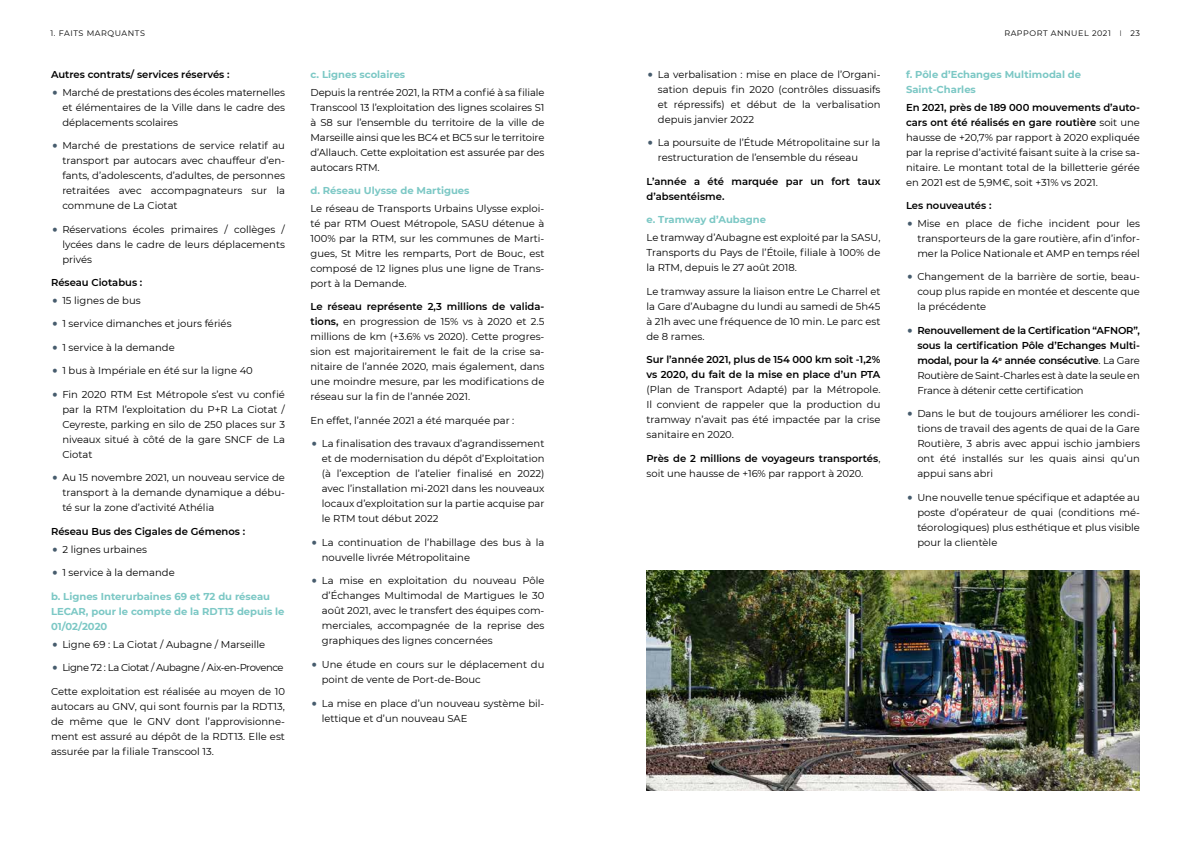
<style>
.page{position:relative;width:1191px;height:842px;background:#fff}
.page>*{position:absolute;margin:0;border:0;box-sizing:border-box;transform-origin:0 0}
.t1{font:10px/15px "Montserrat";color:#000;text-align:justify}
.t2{font:600 10px/15px "Montserrat";color:#000}
.t3{font:700 10px/15px "Montserrat";color:#7cc8c5}
.t4{font:10px "Montserrat";letter-spacing:-.04em;color:#000}
.t5{font:8px "Montserrat";letter-spacing:.07em;color:#000}
.s1{font-weight:300}
.s2{font-size:26px;color:#475c6d}
.s3{font-weight:600}
.s4{font-weight:400}
.s5{font-weight:400;font-size:26px;color:#475c6d}
</style>
<div class="page">
<img style="left:646px;top:571px;width:494px;height:220px">
<p class="t5" style="left:50px;top:28px;width:96px">1. FAITS MARQUANTS</p>
<p class="t5" style="left:1004px;top:28px;width:137px">RAPPORT ANNUEL 2021 <span class="s1">I</span> 23</p>
<p class="t2" style="left:51px;top:66px;width:180px">Autres contrats/ services réservés :</p>
<p class="t1" style="left:62px;top:84px;width:224px;text-indent:-11px"><span class="s2">•</span> Marché de prestations des écoles maternelles et élémentaires de la Ville dans le cadre des déplacements scolaires</p>
<p class="t1" style="left:62px;top:138px;width:224px;text-indent:-11px"><span class="s2">•</span> Marché de prestations de service relatif au transport par autocars avec chauffeur d’en&shy;fants, d’adolescents, d’adultes, de personnes retraitées avec accompagnateurs sur la commune de La Ciotat</p>
<p class="t1" style="left:62px;top:221px;width:224px;text-indent:-11px"><span class="s2">•</span> Réservations écoles primaires / collèges / lycées dans le cadre de leurs déplacements privés</p>
<p class="t2" style="left:51px;top:275px;width:93px">Réseau Ciotabus :</p>
<p class="t1" style="left:51px;top:292px;width:91px"><span class="s2">•</span> 15 lignes de bus</p>
<p class="t1" style="left:51px;top:316px;width:182px"><span class="s2">•</span> 1 service dimanches et jours fériés</p>
<p class="t1" style="left:51px;top:339px;width:125px"><span class="s2">•</span> 1 service à la demande</p>
<p class="t1" style="left:51px;top:363px;width:203px"><span class="s2">•</span> 1 bus à Impériale en été sur la ligne 40</p>
<p class="t1" style="left:62px;top:387px;width:224px;text-indent:-11px"><span class="s2">•</span> Fin 2020 RTM Est Métropole s’est vu confié par la RTM l’exploitation du P+R La Ciotat / Ceyreste, parking en silo de 250 places sur 3 niveaux situé à côté de la gare SNCF de La Ciotat</p>
<p class="t1" style="left:62px;top:470px;width:224px;text-indent:-11px"><span class="s2">•</span> Au 15 novembre 2021, un nouveau service de transport à la demande dynamique a débu&shy;té sur la zone d’activité Athélia</p>
<p class="t2" style="left:51px;top:523px;width:196px">Réseau Bus des Cigales de Gémenos :</p>
<p class="t1" style="left:51px;top:541px;width:97px"><span class="s2">•</span> 2 lignes urbaines</p>
<p class="t1" style="left:51px;top:565px;width:125px"><span class="s2">•</span> 1 service à la demande</p>
<p class="t3" style="left:51px;top:588px;width:235px">b. Lignes Interurbaines 69 et 72 du réseau<br>LECAR, pour le compte de la RDT13 depuis le<br>01/02/2020</p>
<p class="t1" style="left:51px;top:636px;width:216px"><span class="s2">•</span> Ligne 69 : La Ciotat / Aubagne / Marseille</p>
<p class="t4" style="left:51px;top:661px;width:234px"><span class="s2">•</span> Ligne 72 : La Ciotat / Aubagne / Aix-en-Provence</p>
<p class="t1" style="left:51px;top:683px;width:235px">Cette exploitation est réalisée au moyen de 10 autocars au GNV, qui sont fournis par la RDT13, de même que le GNV dont l’approvisionne&shy;ment est assuré au dépôt de la RDT13. Elle est assurée par la filiale Transcool 13.</p>
<p class="t3" style="left:310px;top:66px;width:96px">c. Lignes scolaires</p>
<p class="t1" style="left:310px;top:84px;width:235px">Depuis la rentrée 2021, la RTM a confié à sa filiale Transcool 13 l’exploitation des lignes scolaires S1 à S8 sur l’ensemble du territoire de la ville de Marseille ainsi que les BC4 et BC5 sur le territoire d’Allauch. Cette exploitation est assurée par des autocars RTM.</p>
<p class="t3" style="left:310px;top:182px;width:161px">d. Réseau Ulysse de Martigues</p>
<p class="t1" style="left:310px;top:200px;width:235px">Le réseau de Transports Urbains Ulysse exploi&shy;té par RTM Ouest Métropole, SASU détenue à 100% par la RTM, sur les communes de Marti&shy;gues, St Mitre les remparts, Port de Bouc, est composé de 12 lignes plus une ligne de Trans&shy;port à la Demande.</p>
<p class="t1" style="left:310px;top:299px;width:235px"><span class="s3">Le réseau représente 2,3 millions de valida&shy;tions,</span> en progression de 15% vs à 2020 et 2.5 millions de km (+3.6% vs 2020). Cette progres&shy;sion est majoritairement le fait de la crise sa&shy;nitaire de l’année 2020, mais également, dans une moindre mesure, par les modifications de réseau sur la fin de l’année 2021.</p>
<p class="t1" style="left:310px;top:412px;width:205px">En effet, l’année 2021 a été marquée par :</p>
<p class="t1" style="left:322px;top:436px;width:224px;text-indent:-11px"><span class="s2">•</span> La finalisation des travaux d’agrandissement et de modernisation du dépôt d’Exploitation (à l’exception de l’atelier finalisé en 2022) avec l’installation mi-2021 dans les nouveaux locaux d’exploitation sur la partie acquise par le RTM tout début 2022</p>
<p class="t1" style="left:322px;top:534px;width:224px;text-indent:-11px"><span class="s2">•</span> La continuation de l’habillage des bus à la nouvelle livrée Métropolitaine</p>
<p class="t1" style="left:322px;top:573px;width:224px;text-indent:-11px"><span class="s2">•</span> La mise en exploitation du nouveau Pôle d’Échanges Multimodal de Martigues le 30 août 2021, avec le transfert des équipes com&shy;merciales, accompagnée de la reprise des graphiques des lignes concernées</p>
<p class="t1" style="left:322px;top:657px;width:224px;text-indent:-11px"><span class="s2">•</span> Une étude en cours sur le déplacement du point de vente de Port-de-Bouc</p>
<p class="t1" style="left:322px;top:695px;width:224px;text-indent:-11px"><span class="s2">•</span> La mise en place d’un nouveau système bil&shy;lettique et d’un nouveau SAE</p>
<p class="t1" style="left:658px;top:66px;width:224px;text-indent:-11px"><span class="s2">•</span> La verbalisation : mise en place de l’Organi&shy;sation depuis fin 2020 (contrôles dissuasifs et répressifs) et début de la verbalisation depuis janvier 2022</p>
<p class="t1" style="left:658px;top:135px;width:224px;text-indent:-11px"><span class="s2">•</span> La poursuite de l’Étude Métropolitaine sur la restructuration de l’ensemble du réseau</p>
<p class="t2" style="left:646px;top:173px;width:235px">L’année a été marquée par un fort taux d’absentéisme.</p>
<p class="t3" style="left:646px;top:212px;width:121px">e. Tramway d’Aubagne</p>
<p class="t1" style="left:646px;top:230px;width:235px">Le tramway d’Aubagne est exploité par la SASU, Transports du Pays de l’Étoile, filiale à 100% de la RTM, depuis le 27 août 2018.</p>
<p class="t1" style="left:646px;top:283px;width:235px">Le tramway assure la liaison entre Le Charrel et la Gare d’Aubagne du lundi au samedi de 5h45 à 21h avec une fréquence de 10 min. Le parc est de 8 rames.</p>
<p class="t2" style="left:646px;top:352px;width:235px">Sur l’année 2021, plus de 154 000 km soit -1,2% vs 2020, du fait de la mise en place d’un PTA</p>
<p class="t1" style="left:646px;top:382px;width:235px">(Plan de Transport Adapté) par la Métropole.<br>Il convient de rappeler que la production du tramway n’avait pas été impactée par la crise sanitaire en 2020.</p>
<p class="t2" style="left:646px;top:450px;width:235px">Près de 2 millions de voyageurs transportés<span class="s4">, soit une hausse de +16% par rapport à 2020.</span></p>
<p class="t3" style="left:906px;top:66px;width:177px">f. Pôle d’Echanges Multimodal de<br>Saint-Charles</p>
<p class="t1" style="left:906px;top:99px;width:235px"><span class="s3">En 2021, près de 189 000 mouvements d’auto&shy;cars ont été réalisés en gare routière</span> soit une hausse de +20,7% par rapport à 2020 expliquée par la reprise d’activité faisant suite à la crise sa&shy;nitaire. Le montant total de la billetterie gérée en 2021 est de 5,9M€, soit +31% vs 2021.</p>
<p class="t2" style="left:906px;top:198px;width:87px">Les nouveautés :</p>
<p class="t1" style="left:917px;top:215px;width:224px;text-indent:-11px"><span class="s2">•</span> Mise en place de fiche incident pour les transporteurs de la gare routière, afin d’infor&shy;mer la Police Nationale et AMP en temps réel</p>
<p class="t1" style="left:917px;top:269px;width:224px;text-indent:-11px"><span class="s2">•</span> Changement de la barrière de sortie, beau&shy;coup plus rapide en montée et descente que la précédente</p>
<p class="t2" style="left:917px;top:322px;width:224px;text-align:justify;text-indent:-11px"><span class="s5">•</span> Renouvellement de la Certification “AFNOR”, sous la certification Pôle d’Echanges Multi&shy;modal, pour la 4<sup>e</sup> année consécutive<span class="s4">. La Gare Routière de Saint-Charles est à date la seule en France à détenir cette certification</span></p>
<p class="t1" style="left:917px;top:406px;width:224px;text-indent:-11px"><span class="s2">•</span> Dans le but de toujours améliorer les condi&shy;tions de travail des agents de quai de la Gare Routière, 3 abris avec appui ischio jambiers ont été installés sur les quais ainsi qu’un appui sans abri</p>
<p class="t1" style="left:917px;top:489px;width:224px;text-indent:-11px"><span class="s2">•</span> Une nouvelle tenue spécifique et adaptée au poste d’opérateur de quai (conditions mé&shy;téorologiques) plus esthétique et plus visible pour la clientèle</p>
</div>
